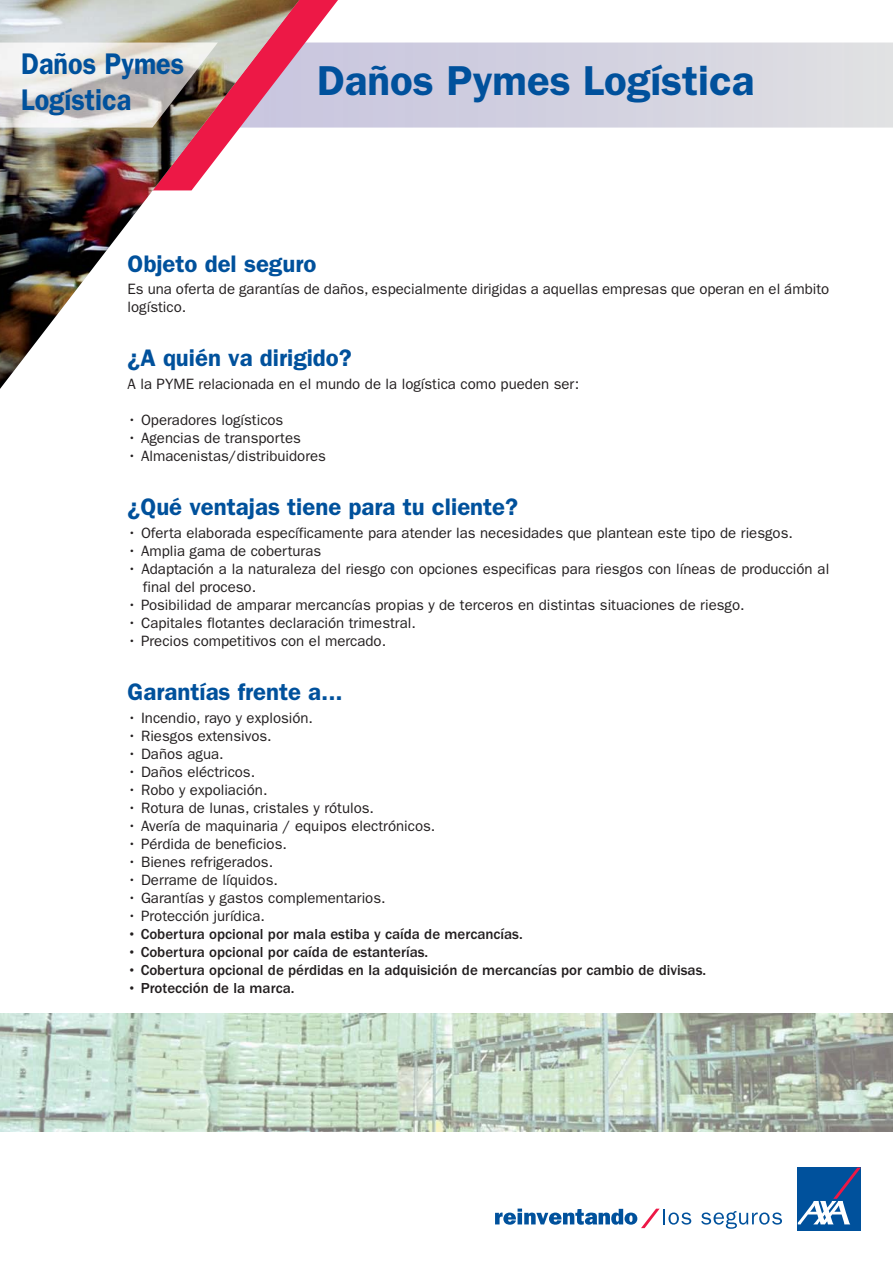
<style>
.page{position:relative;width:893px;height:1263px;background:#fff}
.page>*{position:absolute;margin:0;border:0;box-sizing:border-box;transform-origin:0 0}
.t1{font:600 42px "Franklin Gothic";color:#00519c}
.t2{font:600 30px/36px "Franklin Gothic";color:#00519c;scale:.9 1}
.t3{font:600 24px "Franklin Gothic";color:#00519c}
.t4{font:15px/18px "Franklin Gothic";color:#231f20}
.t5{font:500 15px "Franklin Gothic";color:#231f20}
</style>
<div class="page">
<svg style="left:309px;top:0;width:56px;height:128px"></svg>
<svg style="left:701px;top:1211px;width:81px;height:18px"></svg>
<div style="left:798px;top:1168px;width:63px;height:63px;background:#00519c"></div>
<svg style="left:798px;top:1168px;width:63px;height:56px"></svg>
<svg style="left:495px;top:1208px;width:196px;height:20px"></svg>
<img style="left:0;top:1014px;width:893px;height:117px">
<img style="left:0;top:0;width:309px;height:389px">
<img style="left:0;top:43px;width:218px;height:85px">
<h2 class="t2" style="left:21px;top:49px;width:183px">Daños Pymes<br>Logística</h2>
<h1 class="t1" style="left:317px;top:67px;width:439px">Daños Pymes Logística</h1>
<h3 class="t3" style="left:128px;top:255px;width:190px">Objeto del seguro</h3>
<p class="t4" style="left:128px;top:281px;width:703px">Es una oferta de garantías de daños, especialmente dirigidas a aquellas empresas que operan en el ámbito logístico.</p>
<h3 class="t3" style="left:128px;top:350px;width:226px">¿A quién va dirigido?</h3>
<p class="t4" style="left:128px;top:376px;width:453px">A la PYME relacionada en el mundo de la logística como pueden ser:</p>
<p class="t4" style="left:128px;top:412px;width:157px">• Operadores logísticos</p>
<p class="t4" style="left:128px;top:430px;width:175px">• Agencias de transportes</p>
<p class="t4" style="left:128px;top:448px;width:200px">• Almacenistas/distribuidores</p>
<h3 class="t3" style="left:128px;top:499px;width:392px">¿Qué ventajas tiene para tu cliente?</h3>
<p class="t4" style="left:128px;top:525px;width:667px">• Oferta elaborada específicamente para atender las necesidades que plantean este tipo de riesgos.</p>
<p class="t4" style="left:128px;top:543px;width:195px">• Amplia gama de coberturas</p>
<p class="t4" style="left:143px;top:561px;width:688px;text-indent:-15px">• Adaptación a la naturaleza del riesgo con opciones especificas para riesgos con líneas de producción al final del proceso.</p>
<p class="t4" style="left:128px;top:597px;width:619px">• Posibilidad de amparar mercancías propias y de terceros en distintas situaciones de riesgo.</p>
<p class="t4" style="left:128px;top:615px;width:290px">• Capitales flotantes declaración trimestral.</p>
<p class="t4" style="left:128px;top:633px;width:260px">• Precios competitivos con el mercado.</p>
<h3 class="t3" style="left:128px;top:684px;width:217px">Garantías frente a...</h3>
<p class="t4" style="left:128px;top:710px;width:187px">• Incendio, rayo y explosión.</p>
<p class="t4" style="left:128px;top:728px;width:146px">• Riesgos extensivos.</p>
<p class="t4" style="left:128px;top:746px;width:98px">• Daños agua.</p>
<p class="t4" style="left:128px;top:764px;width:129px">• Daños eléctricos.</p>
<p class="t4" style="left:128px;top:782px;width:141px">• Robo y expoliación.</p>
<p class="t4" style="left:128px;top:800px;width:248px">• Rotura de lunas, cristales y rótulos.</p>
<p class="t4" style="left:128px;top:818px;width:309px">• Avería de maquinaria / equipos electrónicos.</p>
<p class="t4" style="left:128px;top:836px;width:161px">• Pérdida de beneficios.</p>
<p class="t4" style="left:128px;top:854px;width:147px">• Bienes refrigerados.</p>
<p class="t4" style="left:128px;top:872px;width:152px">• Derrame de líquidos.</p>
<p class="t4" style="left:128px;top:890px;width:260px">• Garantías y gastos complementarios.</p>
<p class="t4" style="left:128px;top:908px;width:139px">• Protección jurídica.</p>
<p class="t5" style="left:128px;top:928px;width:397px">• Cobertura opcional por mala estiba y caída de mercancías.</p>
<p class="t5" style="left:128px;top:946px;width:302px">• Cobertura opcional por caída de estanterías.</p>
<p class="t5" style="left:128px;top:964px;width:580px">• Cobertura opcional de pérdidas en la adquisición de mercancías por cambio de divisas.</p>
<p class="t5" style="left:128px;top:982px;width:168px">• Protección de la marca.</p>
</div>
